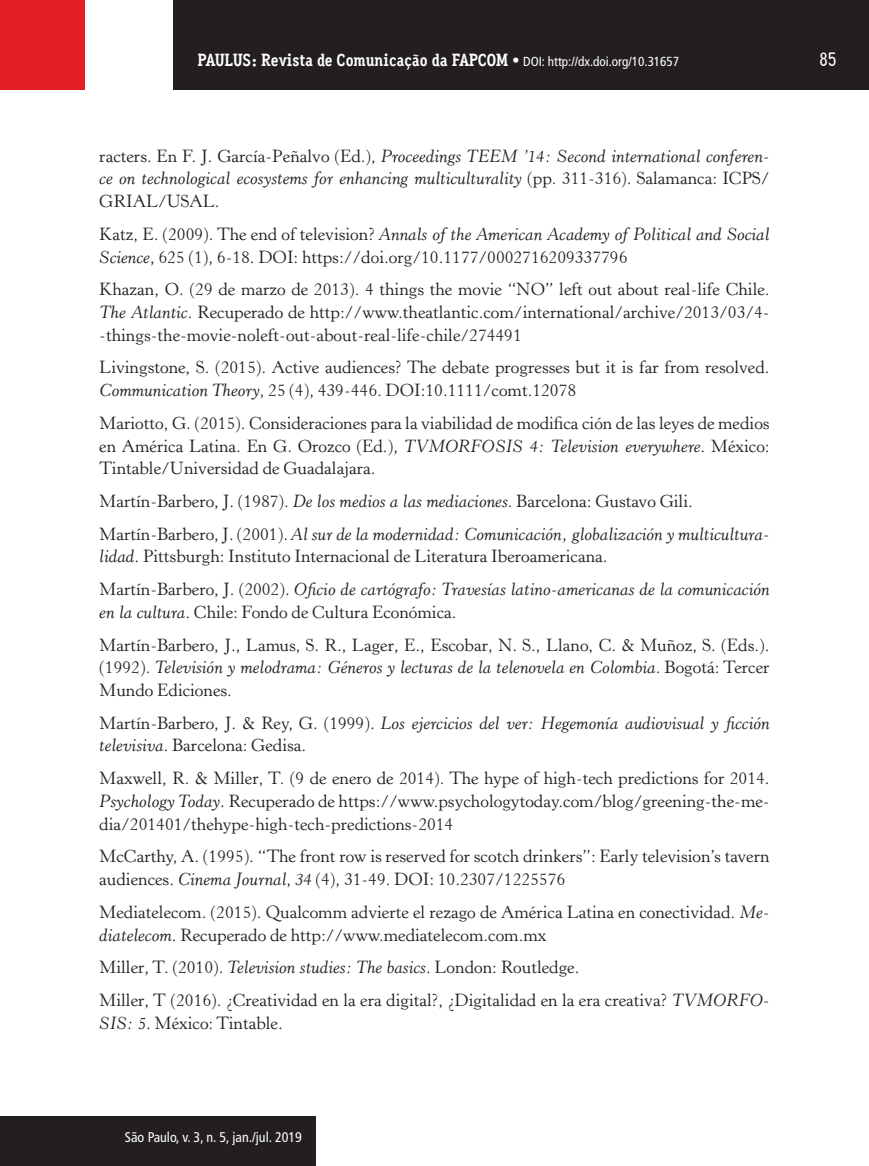
<style>
.page{position:relative;width:869px;height:1166px;background:#fff}
.page>*{position:absolute;margin:0;border:0;box-sizing:border-box;transform-origin:0 0}
.t1{font:500 19.25px "Aaux Office";color:#fff}
.t2{font:17.5px/22.8px "Horley Old Style";color:#231f20}
.t3{font:italic 17.5px/22.8px "Horley Old Style";color:#231f20}
.t4{font:700 17.5px "Aaux Office";color:#fff}
.t5{font:condensed 14px "Frutiger LT Std";color:#fff}
.s1{font-weight:500}
.s2{font-family:"Frutiger LT Std";font-weight:400;font-stretch:condensed;font-size:13.12px}
.s3{font-style:normal}
.s4{font-style:italic}
</style>
<div class="page">
<div style="left:173px;top:0;width:695px;height:89px;background:#231f20"></div>
<div style="left:0;top:0;width:85px;height:90px;background:#e41e25"></div>
<div style="left:1px;top:1116px;width:314px;height:50px;background:#231f20"></div>
<p class="t4" style="left:197px;top:49px;width:483px">PAULUS: Revista de Comunicação da FAPCOM <span class="s1">•</span> <span class="s2">DOI: http://dx.doi.org/10.31657</span></p>
<p class="t1" style="left:819px;top:48px;width:19px">85</p>
<p class="t3" style="left:99px;top:145px;width:671px;text-align:justify"><span class="s3">racters. En F. J. García-Peñalvo (Ed.),</span> Proceedings TEEM ’14: Second international conferen&shy;ce on technological ecosystems for enhancing multiculturality <span class="s3">(pp. 311-316). Salamanca: ICPS/ GRIAL/USAL.</span></p>
<p class="t2" style="left:99px;top:223px;width:671px">Katz, E. (2009). The end of television? <span class="s4">Annals of the American Academy of Political and Social<br>Science</span>, 625 (1), 6-18. DOI: https://doi.org/10.1177/0002716209337796</p>
<p class="t2" style="left:99px;top:278px;width:671px;text-align:justify">Khazan, O. (29 de marzo de 2013). 4 things the movie “NO” left out about real-life Chile.<br><span class="s4">The Atlantic</span>. Recuperado de http://www.theatlantic.com/international/archive/2013/03/4- -things-the-movie-noleft-out-about-real-life-chile/274491</p>
<p class="t2" style="left:99px;top:356px;width:671px">Livingstone, S. (2015). Active audiences? The debate progresses but it is far from resolved.<br><span class="s4">Communication Theory</span>, 25 (4), 439-446. DOI:10.1111/comt.12078</p>
<p class="t2" style="left:99px;top:412px;width:671px;text-align:justify">Mariotto, G. (2015). Consideraciones para la viabilidad de modifica ción de las leyes de medios en América Latina. En G. Orozco (Ed.), <span class="s4">TVMORFOSIS 4: Television everywhere</span>. México:<br>Tintable/Universidad de Guadalajara.</p>
<p class="t3" style="left:99px;top:485px;width:671px;line-height:32.7px"><span class="s3">Martín-Barbero, J. (1987).</span> De los medios a las mediaciones<span class="s3">. Barcelona: Gustavo Gili.<br>Martín-Barbero, J. (2001).</span> Al sur de la modernidad: Comunicación, globalización y multicultura-</p>
<p class="t2" style="left:99px;top:540px;width:671px;line-height:32.7px"><span class="s4">lidad</span>. Pittsburgh: Instituto Internacional de Literatura Iberoamericana.<br>Martín-Barbero, J. (2002). <span class="s4">Oficio de cartógrafo: Travesías latino-americanas de la comunicación</span></p>
<p class="t2" style="left:99px;top:596px;width:671px;line-height:32.7px"><span class="s4">en la cultura</span>. Chile: Fondo de Cultura Económica.<br>Martín-Barbero, J., Lamus, S. R., Lager, E., Escobar, N. S., Llano, C. &amp; Muñoz, S. (Eds.).</p>
<p class="t3" style="left:99px;top:656px;width:671px"><span class="s3">(1992).</span> Televisión y melodrama: Géneros y lecturas de la telenovela en Colombia<span class="s3">. Bogotá: Tercer<br>Mundo Ediciones.</span></p>
<p class="t3" style="left:99px;top:712px;width:671px"><span class="s3">Martín-Barbero, J. &amp; Rey, G. (1999).</span> Los ejercicios del ver: Hegemonía audiovisual y ficción televisiva<span class="s3">. Barcelona: Gedisa.</span></p>
<p class="t2" style="left:99px;top:767px;width:671px;text-align:justify">Maxwell, R. &amp; Miller, T. (9 de enero de 2014). The hype of high-tech predictions for 2014.<br><span class="s4">Psychology Today</span>. Recuperado de https://www.psychologytoday.com/blog/greening-the-me&shy;dia/201401/thehype-high-tech-predictions-2014</p>
<p class="t2" style="left:99px;top:845px;width:671px">McCarthy, A. (1995). “The front row is reserved for scotch drinkers”: Early television’s tavern audiences. <span class="s4">Cinema Journal</span>, <span class="s4">34</span> (4), 31-49. DOI: 10.2307/1225576</p>
<p class="t2" style="left:99px;top:901px;width:671px">Mediatelecom. (2015). Qualcomm advierte el rezago de América Latina en conectividad. <span class="s4">Me&shy;diatelecom</span>. Recuperado de http://www.mediatelecom.com.mx</p>
<p class="t2" style="left:99px;top:951px;width:671px;line-height:32.7px">Miller, T. (2010). <span class="s4">Television studies: The basics</span>. London: Routledge.<br>Miller, T (2016). ¿Creatividad en la era digital?, ¿Digitalidad en la era creativa? <span class="s4">TVMORFO-</span></p>
<p class="t2" style="left:99px;top:1012px;width:185px"><span class="s4">SIS: 5</span>. México: Tintable.</p>
<p class="t5" style="left:125px;top:1129px;width:178px">São Paulo, v. 3, n. 5, jan./jul. 2019</p>
</div>
